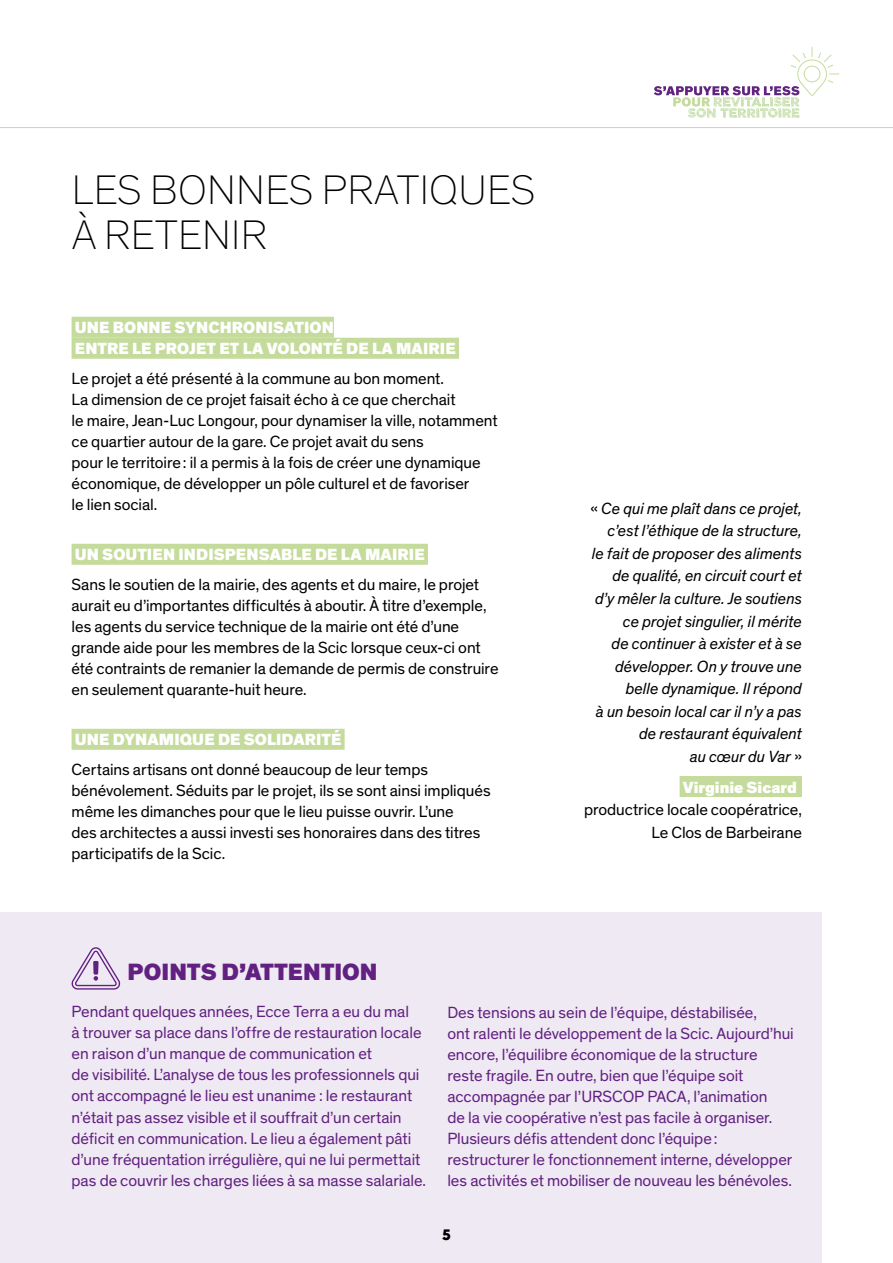
<style>
.page{position:relative;width:893px;height:1263px;background:#fff}
.page>*{position:absolute;margin:0;border:0;box-sizing:border-box;transform-origin:0 0}
.t1{font:100 42px/45px "Theinhardt";letter-spacing:.01em;color:#000}
.t2{font:900 24px "Theinhardt";color:#622181}
.t3{font:16.5px/21px "Theinhardt";letter-spacing:-.005em;color:#000}
.t4{font:16.5px/21px "Theinhardt";letter-spacing:-.005em;color:#622181}
.t5{font:italic 16.5px/22.5px "Theinhardt";letter-spacing:-.005em;color:#000;text-align:right}
.t6{font:900 16.5px/21px "Theinhardt";letter-spacing:.01em;color:#fff}
.t7{font:700 16.5px "Volte";color:#000}
.s1{font-style:normal}
.s2{font-weight:900;color:#fff}
.s3{font-weight:900;color:#c4db9b}
</style>
<div class="page">
<div style="left:72px;top:317px;width:262px;height:21px;background:#c4db9b"></div>
<div style="left:72px;top:338px;width:387px;height:21px;background:#c4db9b"></div>
<div style="left:72px;top:544px;width:356px;height:21px;background:#c4db9b"></div>
<div style="left:72px;top:729px;width:273px;height:21px;background:#c4db9b"></div>
<div style="left:680px;top:776px;width:122px;height:21px;background:#c4db9b"></div>
<svg style="left:654px;top:47px;width:185px;height:71px"></svg>
<div style="left:0;top:912px;width:821px;height:351px;background:#efe9f3"></div>
<svg style="left:71px;top:947px;width:49px;height:42px"></svg>
<hr style="left:0;top:127px;width:893px;height:1px;background:#c4db9b">
<h1 class="t1" style="left:72px;top:168px;width:465px">LES BONNES PRATIQUES<br>À RETENIR</h1>
<p class="t6" style="left:75px;top:318px;width:382px">UNE BONNE SYNCHRONISATION<br>ENTRE LE PROJET ET LA VOLONTÉ DE LA MAIRIE</p>
<p class="t3" style="left:72px;top:368px;width:428px">Le projet a été présenté à la commune au bon moment.<br>La dimension de ce projet faisait écho à ce que cherchait<br>le maire, Jean-Luc Longour, pour dynamiser la ville, notamment ce quartier autour de la gare. Ce projet avait du sens<br>pour le territoire : il a permis à la fois de créer une dynamique économique, de développer un pôle culturel et de favoriser<br>le lien social.</p>
<p class="t6" style="left:75px;top:545px;width:351px">UN SOUTIEN INDISPENSABLE DE LA MAIRIE</p>
<p class="t3" style="left:72px;top:574px;width:428px">Sans le soutien de la mairie, des agents et du maire, le projet aurait eu d’importantes difficultés à aboutir. À titre d’exemple, les agents du service technique de la mairie ont été d’une grande aide pour les membres de la Scic lorsque ceux-ci ont été contraints de remanier la demande de permis de construire en seulement quarante-huit heure.</p>
<p class="t6" style="left:75px;top:730px;width:268px">UNE DYNAMIQUE DE SOLIDARITÉ</p>
<p class="t3" style="left:72px;top:759px;width:421px">Certains artisans ont donné beaucoup de leur temps bénévolement. Séduits par le projet, ils se sont ainsi impliqués même les dimanches pour que le lieu puisse ouvrir. L’une<br>des architectes a aussi investi ses honoraires dans des titres participatifs de la Scic.</p>
<p class="t5" style="left:590px;top:498px;width:213px"><span class="s1">«</span> Ce qui me plaît dans ce projet, c’est l’éthique de la structure,<br>le fait de proposer des aliments de qualité, en circuit court et d’y mêler la culture. Je soutiens ce projet singulier, il mérite<br>de continuer à exister et à se développer. On y trouve une belle dynamique. Il répond<br>à un besoin local car il n’y a pas de restaurant équivalent<br>au cœur du Var <span class="s1">»</span></p>
<p class="t3" style="left:584px;top:776px;width:219px;line-height:22.5px;text-align:right"><span class="s2">Virginie Sicard</span><span class="s3">.<br></span>productrice locale coopératrice,<br>Le Clos de Barbeirane</p>
<h2 class="t2" style="left:128px;top:956px;width:251px">POINTS D’ATTENTION</h2>
<p class="t4" style="left:72px;top:1002px;width:356px">Pendant quelques années, Ecce Terra a eu du mal<br>à trouver sa place dans l’offre de restauration locale en raison d’un manque de communication et<br>de visibilité. L’analyse de tous les professionnels qui ont accompagné le lieu est unanime : le restaurant n’était pas assez visible et il souffrait d’un certain déficit en communication. Le lieu a également pâti d’une fréquentation irrégulière, qui ne lui permettait pas de couvrir les charges liées à sa masse salariale.</p>
<p class="t4" style="left:447px;top:1002px;width:348px">Des tensions au sein de l’équipe, déstabilisée,<br>ont ralenti le développement de la Scic. Aujourd’hui encore, l’équilibre économique de la structure reste fragile. En outre, bien que l’équipe soit accompagnée par l’URSCOP PACA, l’animation<br>de la vie coopérative n’est pas facile à organiser.<br>Plusieurs défis attendent donc l’équipe : restructurer le fonctionnement interne, développer les activités et mobiliser de nouveau les bénévoles.</p>
<p class="t7" style="left:442px;top:1225px;width:10px">5</p>
</div>
